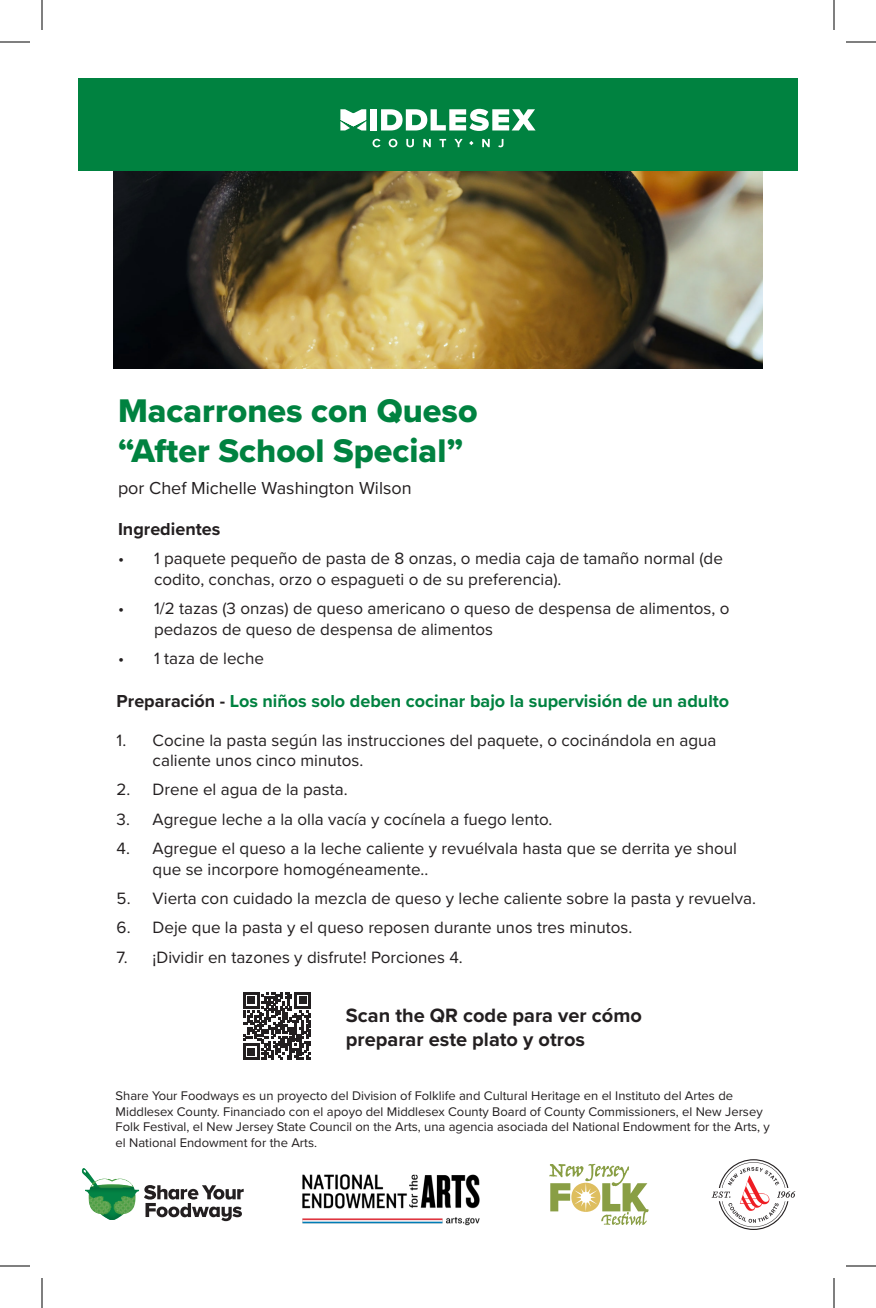
<style>
.page{position:relative;width:876px;height:1308px;background:#fff}
.page>*{position:absolute;margin:0;border:0;box-sizing:border-box;transform-origin:0 0}
.t1{font:34px/40px "Proxima Nova Extrabld";color:#008240}
.t2{font:700 20px/24px "Proxima Nova";color:#231f20}
.t3{font:700 18px "Proxima Nova";color:#008240}
.t4{font:18px "Proxima Nova";color:#231f20}
.t5{font:700 18px "Proxima Nova";color:#231f20}
.t6{font:17px/20.4px "Proxima Nova";color:#231f20}
.t7{font:13px/15.6px "Proxima Nova";color:#231f20}
.s1{color:#231f20}
</style>
<div class="page">
<img style="left:113px;top:170px;width:650px;height:199px">
<div style="left:78px;top:78px;width:720px;height:92px;background:#008240"></div>
<svg style="left:373px;top:139px;width:7px;height:8px"></svg>
<svg style="left:389px;top:139px;width:8px;height:8px"></svg>
<svg style="left:406px;top:139px;width:8px;height:8px"></svg>
<svg style="left:423px;top:139px;width:8px;height:8px"></svg>
<svg style="left:440px;top:139px;width:6px;height:8px"></svg>
<svg style="left:454px;top:139px;width:9px;height:8px"></svg>
<svg style="left:482px;top:139px;width:8px;height:8px"></svg>
<svg style="left:498px;top:139px;width:5px;height:8px"></svg>
<svg style="left:469px;top:141px;width:5px;height:4px"></svg>
<svg style="left:381px;top:109px;width:155px;height:22px"></svg>
<div style="left:370px;top:109px;width:7px;height:21px;background:#fff"></div>
<svg style="left:340px;top:109px;width:26px;height:21px"></svg>
<svg style="left:243px;top:992px;width:68px;height:68px"></svg>
<svg style="left:144px;top:1185px;width:100px;height:36px"></svg>
<img style="left:82px;top:1171px;width:46px;height:49px">
<svg style="left:712px;top:1159px;width:83px;height:71px"></svg>
<img style="left:302px;top:1174px;width:178px;height:52px">
<svg style="left:549px;top:1164px;width:100px;height:61px"></svg>
<hr style="left:0;top:42px;width:30px;height:1px;background:#000">
<hr style="left:846px;top:42px;width:30px;height:1px;background:#000">
<hr style="left:0;top:1266px;width:30px;height:1px;background:#000">
<hr style="left:846px;top:1266px;width:30px;height:1px;background:#000">
<hr style="left:42px;top:0;width:1px;height:30px;background:#000">
<hr style="left:42px;top:1278px;width:1px;height:30px;background:#000">
<hr style="left:834px;top:0;width:1px;height:30px;background:#000">
<hr style="left:834px;top:1278px;width:1px;height:30px;background:#000">
<p class="t1" style="left:118px;top:390px;width:361px">Macarrones con Queso “After School Special”</p>
<p class="t4" style="left:118px;top:475px;width:295px">por Chef Michelle Washington Wilson</p>
<p class="t5" style="left:118px;top:515px;width:104px">Ingredientes</p>
<p class="t6" style="left:154px;top:548px;width:570px;text-indent:-36px">• 1 paquete pequeño de pasta de 8 onzas, o media caja de tamaño normal (de codito, conchas, orzo o espagueti o de su preferencia).</p>
<p class="t6" style="left:154px;top:598px;width:577px;text-indent:-36px">• 1/2 tazas (3 onzas) de queso americano o queso de despensa de alimentos, o pedazos de queso de despensa de alimentos</p>
<p class="t6" style="left:118px;top:647px;width:147px">• 1 taza de leche</p>
<p class="t3" style="left:117px;top:688px;width:614px"><span class="s1">Preparación -</span> Los niños solo deben cocinar bajo la supervisión de un adulto</p>
<p class="t6" style="left:153px;top:729px;width:565px;text-indent:-36px">1. Cocine la pasta según las instrucciones del paquete, o cocinándola en agua caliente unos cinco minutos.</p>
<p class="t6" style="left:117px;top:779px;width:233px">2. Drene el agua de la pasta.</p>
<p class="t6" style="left:117px;top:808px;width:437px">3. Agregue leche a la olla vacía y cocínela a fuego lento.</p>
<p class="t6" style="left:153px;top:838px;width:586px;text-indent:-36px">4. Agregue el queso a la leche caliente y revuélvala hasta que se derrita ye shoul que se incorpore homogéneamente..</p>
<p class="t6" style="left:117px;top:887px;width:641px">5. Vierta con cuidado la mezcla de queso y leche caliente sobre la pasta y revuelva.</p>
<p class="t6" style="left:117px;top:917px;width:517px">6. Deje que la pasta y el queso reposen durante unos tres minutos.</p>
<p class="t6" style="left:117px;top:946px;width:348px">7. ¡Dividir en tazones y disfrute! Porciones 4.</p>
<p class="t2" style="left:346px;top:1003px;width:298px">Scan the QR code para ver cómo preparar este plato y otros</p>
<p class="t7" style="left:116px;top:1088px;width:656px">Share Your Foodways es un proyecto del Division of Folklife and Cultural Heritage en el Instituto del Artes de Middlesex County. Financiado con el apoyo del Middlesex County Board of County Commissioners, el New Jersey Folk Festival, el New Jersey State Council on the Arts, una agencia asociada del National Endowment for the Arts, y el National Endowment for the Arts.</p>
</div>
